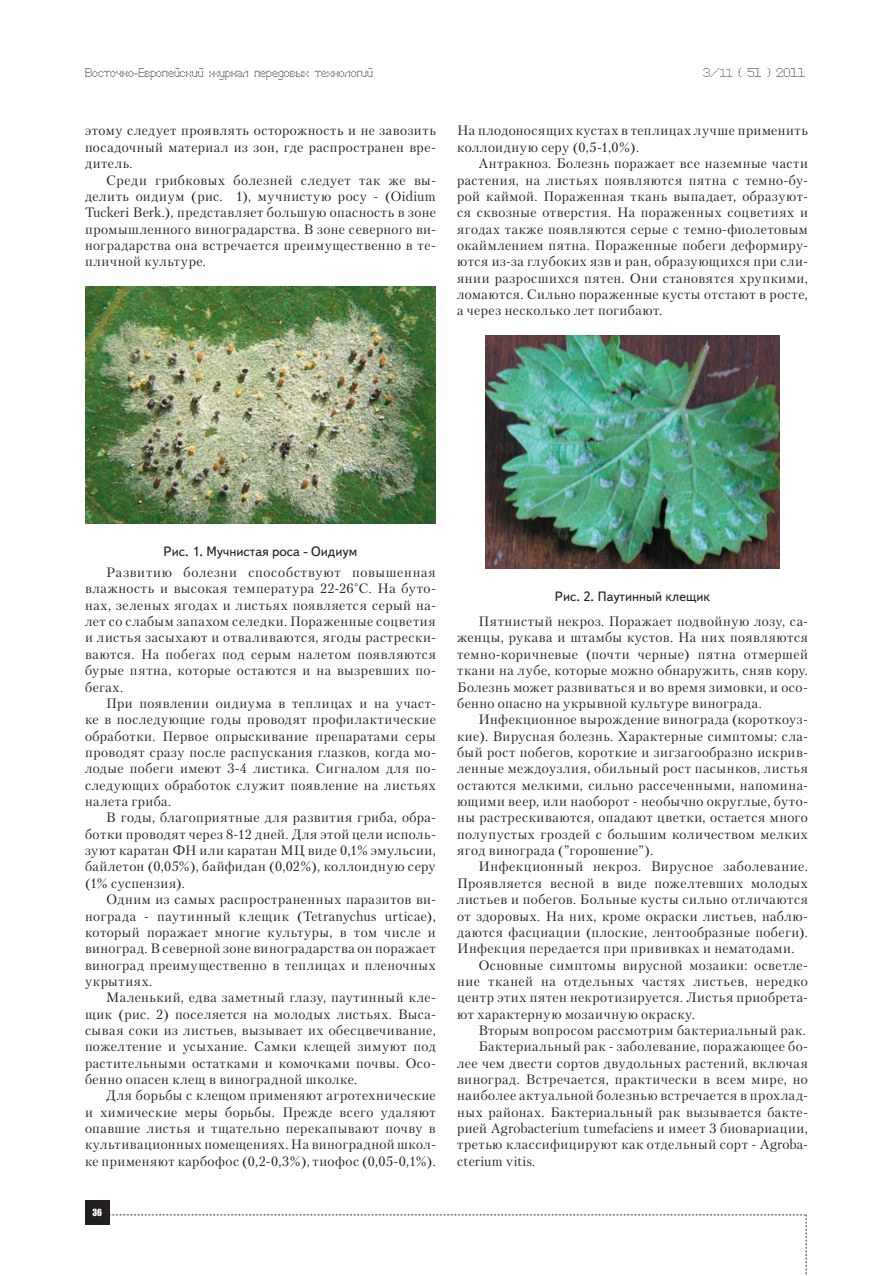
<style>
.page{position:relative;width:893px;height:1276px;background:#fff}
.page>*{position:absolute;margin:0;border:0;box-sizing:border-box;transform-origin:0 0}
.t1{font:13.5px/16.4px "Petersburg C";letter-spacing:.035em;color:#231f20;text-align:justify}
.t2{font:13.5px "Text Book C";color:#231f20}
.t3{font:13.5px "Petersburg C";letter-spacing:.01em;color:#231f20}
.t4{font:12px "Perfo";letter-spacing:.015em;color:#231f20}
.t5{font:9px "Impact";color:#fff}
.s1{font-size:10.5px}
</style>
<div class="page">
<div style="left:85px;top:1200px;width:24px;height:25px;background:#231f20"></div>
<svg style="left:109px;top:1214px;width:698px;height:62px"></svg>
<img style="left:85px;top:286px;width:351px;height:237px">
<img style="left:485px;top:335px;width:294px;height:233px">
<p class="t4" style="left:85px;top:65px;width:289px">Восточно-Европейский журнал передовых технологий</p>
<p class="t4" style="left:703px;top:65px;width:104px">3/<span class="s1">11</span> ( 51 ) 2011</p>
<p class="t1" style="left:85px;top:122px;width:352px">этому следует проявлять осторожность и не завозить посадочный материал из зон, где распространен вре&shy;дитель.</p>
<p class="t1" style="left:85px;top:171px;width:352px;text-indent:21px">Среди грибковых болезней следует так же вы&shy;делить оидиум (рис. 1), мучнистую росу - (Oidium Tuckeri Berk.), представляет большую опасность в зоне промышленного виноградарства. В зоне северного ви&shy;ноградарства она встречается преимущественно в те&shy;пличной культуре.</p>
<p class="t1" style="left:457px;top:122px;width:352px">На плодоносящих кустах в теплицах лучше применить коллоидную серу (0,5-1,0%).</p>
<p class="t1" style="left:457px;top:155px;width:352px;text-indent:21px">Антракноз. Болезнь поражает все наземные части растения, на листьях появляются пятна с темно-бу&shy;рой каймой. Пораженная ткань выпадает, образуют&shy;ся сквозные отверстия. На пораженных соцветиях и ягодах также появляются серые с темно-фиолетовым окаймлением пятна. Пораженные побеги деформиру&shy;ются из-за глубоких язв и ран, образующихся при сли&shy;янии разросшихся пятен. Они становятся хрупкими, ломаются. Сильно пораженные кусты отстают в росте, а через несколько лет погибают.</p>
<p class="t2" style="left:164px;top:544px;width:195px">Рис. 1. Мучнистая роса - Оидиум</p>
<p class="t1" style="left:85px;top:564px;width:352px;text-indent:21px">Развитию болезни способствуют повышенная влажность и высокая температура 22-26°С. На буто&shy;нах, зеленых ягодах и листьях появляется серый на&shy;лет со слабым запахом селедки. Пораженные соцветия и листья засыхают и отваливаются, ягоды растрески&shy;ваются. На побегах под серым налетом появляются бурые пятна, которые остаются и на вызревших по&shy;бегах.</p>
<p class="t1" style="left:85px;top:695px;width:352px;text-indent:21px">При появлении оидиума в теплицах и на участ&shy;ке в последующие годы проводят профилактические обработки. Первое опрыскивание препаратами серы проводят сразу после распускания глазков, когда мо&shy;лодые побеги имеют 3-4 листика. Сигналом для по&shy;следующих обработок служит появление на листьях налета гриба.</p>
<p class="t1" style="left:85px;top:809px;width:352px;text-indent:21px">В годы, благоприятные для развития гриба, обра&shy;ботки проводят через 8-12 дней. Для этой цели исполь&shy;зуют каратан ФН или каратан МЦ виде 0,1% эмульсии, байлетон (0,05%), байфидан (0,02%), коллоидную серу (1% суспензия).</p>
<p class="t1" style="left:85px;top:891px;width:352px;text-indent:21px">Одним из самых распространенных паразитов ви&shy;нограда - паутинный клещик (Tetranychus urticae), который поражает многие культуры, в том числе и виноград. В северной зоне виноградарства он поражает виноград преимущественно в теплицах и пленочных укрытиях.</p>
<p class="t1" style="left:85px;top:989px;width:352px;text-indent:21px">Маленький, едва заметный глазу, паутинный кле&shy;щик (рис. 2) поселяется на молодых листьях. Выса&shy;сывая соки из листьев, вызывает их обесцвечивание, пожелтение и усыхание. Самки клещей зимуют под растительными остатками и комочками почвы. Осо&shy;бенно опасен клещ в виноградной школке.</p>
<p class="t1" style="left:85px;top:1087px;width:352px;text-indent:21px">Для борьбы с клещом применяют агротехнические и химические меры борьбы. Прежде всего удаляют опавшие листья и тщательно перекапывают почву в культивационных помещениях. На виноградной школ&shy;ке применяют карбофос (0,2-0,3%), тиофос (0,05-0,1%).</p>
<p class="t5" style="left:92px;top:1205px;width:11px">36</p>
<p class="t2" style="left:555px;top:589px;width:157px">Рис. 2. Паутинный клещик</p>
<p class="t1" style="left:457px;top:613px;width:352px;text-indent:21px">Пятнистый некроз. Поражает подвойную лозу, са&shy;женцы, рукава и штамбы кустов. На них появляются темно-коричневые (почти черные) пятна отмершей ткани на лубе, которые можно обнаружить, сняв кору.<br>Болезнь может развиваться и во время зимовки, и осо&shy;бенно опасно на укрывной культуре винограда.</p>
<p class="t1" style="left:457px;top:711px;width:352px;text-indent:21px">Инфекционное вырождение винограда (короткоуз&shy;кие). Вирусная болезнь. Характерные симптомы: сла&shy;бый рост побегов, короткие и зигзагообразно искрив&shy;ленные междоузлия, обильный рост пасынков, листья остаются мелкими, сильно рассеченными, напомина&shy;ющими веер, или наоборот - необычно округлые, буто&shy;ны растрескиваются, опадают цветки, остается много полупустых гроздей с большим количеством мелких ягод винограда (”горошение”).</p>
<p class="t1" style="left:457px;top:858px;width:352px;text-indent:21px">Инфекционный некроз. Вирусное заболевание.<br>Проявляется весной в виде пожелтевших молодых листьев и побегов. Больные кусты сильно отличаются от здоровых. На них, кроме окраски листьев, наблю&shy;даются фасциации (плоские, лентообразные побеги).<br>Инфекция передается при прививках и нематодами.</p>
<p class="t1" style="left:457px;top:956px;width:352px;text-indent:21px">Основные симптомы вирусной мозаики: осветле&shy;ние тканей на отдельных частях листьев, нередко центр этих пятен некротизируется. Листья приобрета&shy;ют характерную мозаичную окраску.</p>
<p class="t1" style="left:478px;top:1022px;width:329px">Вторым вопросом рассмотрим бактериальный рак.</p>
<p class="t1" style="left:478px;top:1038px;width:331px">Бактериальный рак - заболевание, поражающее бо-</p>
<p class="t1" style="left:457px;top:1054px;width:352px">лее чем двести сортов двудольных растений, включая</p>
<p class="t1" style="left:457px;top:1071px;width:352px">виноград. Встречается, практически в всем мире, но</p>
<p class="t1" style="left:457px;top:1087px;width:352px">наиболее актуальной болезнью встречается в прохлад-</p>
<p class="t1" style="left:457px;top:1103px;width:352px">ных районах. Бактериальный рак вызывается бакте-</p>
<p class="t1" style="left:457px;top:1120px;width:352px">рией Agrobacterium tumefaciens и имеет 3 биовариации,</p>
<p class="t1" style="left:457px;top:1136px;width:352px">третью классифицируют как отдельный сорт - Agroba-</p>
<p class="t3" style="left:457px;top:1153px;width:80px">cterium vitis.</p>
</div>
